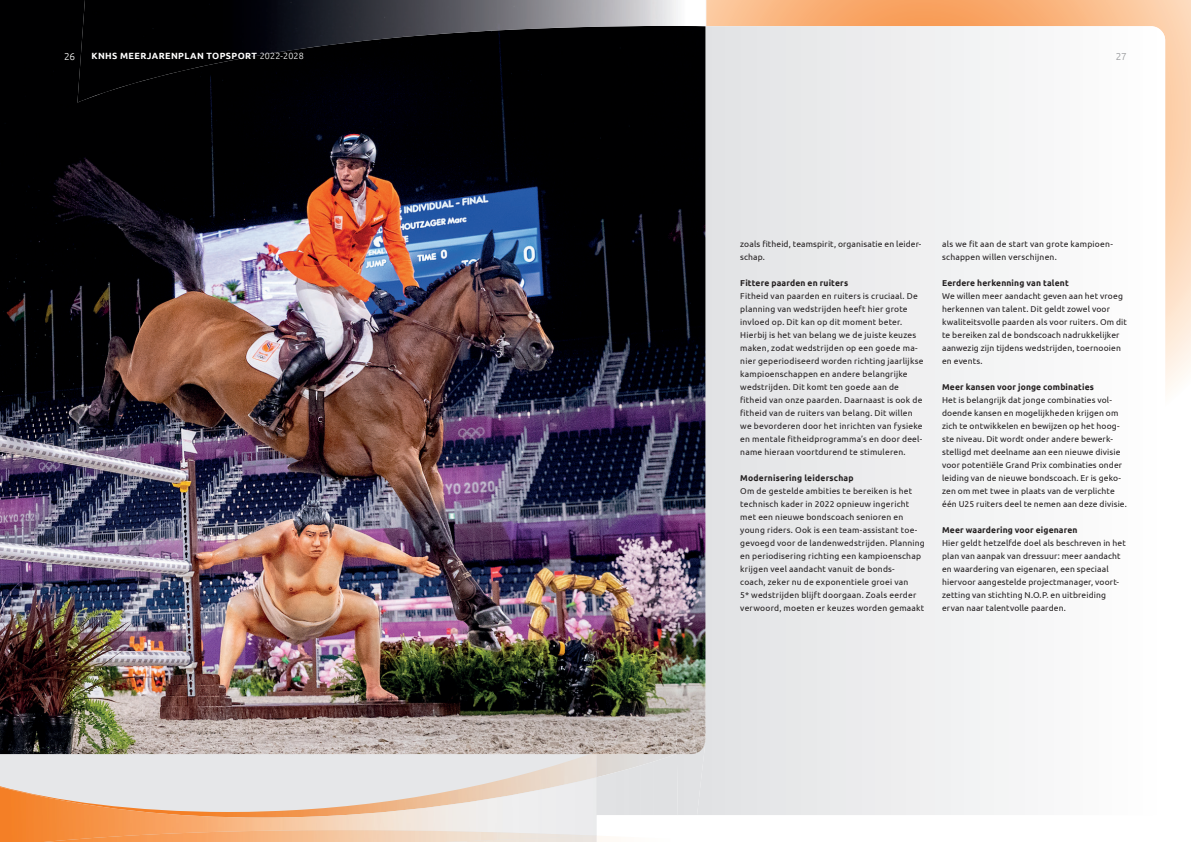
<style>
.page{position:relative;width:1191px;height:842px;background:#fff}
.page>*{position:absolute;margin:0;border:0;box-sizing:border-box;transform-origin:0 0}
.t1{font:300 10px "Ubuntu";color:#fff}
.t2{font:300 10px "Ubuntu";color:#939598}
.t3{font:700 9px "Ubuntu";letter-spacing:.045em;color:#fff}
.t4{font:8.5px/13px "Ubuntu";letter-spacing:.02em;color:#231f20}
.t5{font:700 8.5px "Ubuntu";letter-spacing:.02em;color:#231f20}
.s1{font-weight:300}
</style>
<div class="page">
<svg style="left:706px;top:0;width:485px;height:391px;background:#fbc59a"></svg>
<svg style="left:705px;top:26px;width:460px;height:789px"></svg>
<img style="left:0;top:0;width:705px;height:754px">
<img style="left:590px;top:720px;width:87px;height:34px">
<img style="left:677px;top:741px;width:28px;height:13px">
<img style="left:596px;top:754px;width:82px;height:82px">
<img style="left:0;top:777px;width:596px;height:65px">
<img style="left:596px;top:836px;width:14px;height:6px">
<img style="left:44px;top:830px;width:552px;height:12px">
<div style="left:77px;top:0;width:140px;height:103px;background:#000001"></div>
<img style="left:217px;top:0;width:244px;height:63px">
<img style="left:461px;top:0;width:244px;height:33px">
<p class="t1" style="left:64px;top:50px;width:13px">26</p>
<p class="t3" style="left:91px;top:51px;width:214px">KNHS MEERJARENPLAN TOPSPORT <span class="s1">2022-2028</span></p>
<p class="t2" style="left:1115px;top:50px;width:13px">27</p>
<p class="t4" style="left:740px;top:237px;width:183px">zoals fitheid, teamspirit, organisatie en leider&shy;schap.</p>
<p class="t5" style="left:740px;top:278px;width:109px">Fittere paarden en ruiters</p>
<p class="t4" style="left:740px;top:289px;width:185px">Fitheid van paarden en ruiters is cruciaal. De planning van wedstrijden heeft hier grote invloed op. Dit kan op dit moment beter.<br>Hierbij is het van belang we de juiste keuzes maken, zodat wedstrijden op een goede ma&shy;nier geperiodiseerd worden richting jaarlijkse kampioenschappen en andere belangrijke wedstrijden. Dit komt ten goede aan de fitheid van onze paarden. Daarnaast is ook de fitheid van de ruiters van belang. Dit willen we bevorderen door het inrichten van fysieke en mentale fitheidprogramma’s en door deel&shy;name hieraan voortdurend te stimuleren.</p>
<p class="t5" style="left:740px;top:473px;width:115px">Modernisering leiderschap</p>
<p class="t4" style="left:740px;top:484px;width:186px">Om de gestelde ambities te bereiken is het technisch kader in 2022 opnieuw ingericht met een nieuwe bondscoach senioren en young riders. Ook is een team-assistant toe&shy;gevoegd voor de landenwedstrijden. Planning en periodisering richting een kampioenschap krijgen veel aandacht vanuit de bonds-<br>coach, zeker nu de exponentiele groei van<br>5* wedstrijden blijft doorgaan. Zoals eerder verwoord, moeten er keuzes worden gemaakt</p>
<p class="t4" style="left:942px;top:237px;width:172px">als we fit aan de start van grote kampioen&shy;schappen willen verschijnen.</p>
<p class="t5" style="left:942px;top:278px;width:128px">Eerdere herkenning van talent</p>
<p class="t4" style="left:942px;top:289px;width:186px">We willen meer aandacht geven aan het vroeg herkennen van talent. Dit geldt zowel voor kwaliteitsvolle paarden als voor ruiters. Om dit te bereiken zal de bondscoach nadrukkelijker aanwezig zijn tijdens wedstrijden, toernooien en events.</p>
<p class="t5" style="left:942px;top:382px;width:153px">Meer kansen voor jonge combinaties</p>
<p class="t4" style="left:942px;top:393px;width:186px">Het is belangrijk dat jonge combinaties vol&shy;doende kansen en mogelijkheden krijgen om zich te ontwikkelen en bewijzen op het hoog&shy;ste niveau. Dit wordt onder andere bewerk&shy;stelligd met deelname aan een nieuwe divisie voor potentiële Grand Prix combinaties onder leiding van de nieuwe bondscoach. Er is geko&shy;zen om met twee in plaats van de verplichte één U25 ruiters deel te nemen aan deze divisie.</p>
<p class="t5" style="left:942px;top:525px;width:137px">Meer waardering voor eigenaren</p>
<p class="t4" style="left:942px;top:536px;width:185px">Hier geldt hetzelfde doel als beschreven in het plan van aanpak van dressuur: meer aandacht en waardering van eigenaren, een speciaal hiervoor aangestelde projectmanager, voort&shy;zetting van stichting N.O.P. en uitbreiding ervan naar talentvolle paarden.</p>
</div>
